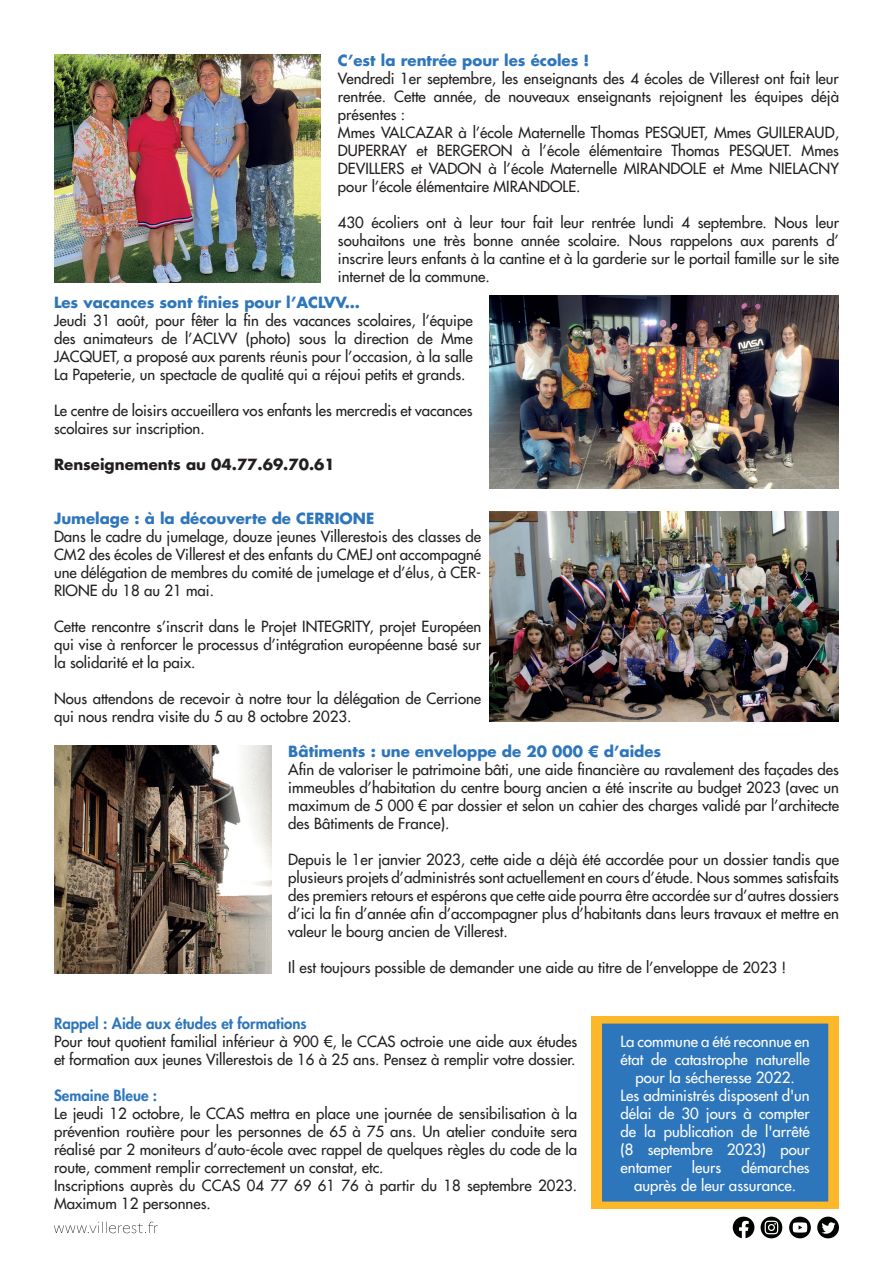
<style>
.page{position:relative;width:893px;height:1263px;background:#fff}
.page>*{position:absolute;margin:0;border:0;box-sizing:border-box;transform-origin:0 0}
.t1{font:15px/18px "Futura LT";color:#231f20;text-align:justify}
.t2{font:15px/18px "Futura LT";color:#fff;text-align:center}
.t3{font:700 15px "Futura LT";color:#2e76bc}
.t4{font:800 15px "Futura LT";color:#2e76bc}
.t5{font:700 15px "Futura LT";color:#231f20}
</style>
<div class="page">
<svg style="left:54px;top:1222px;width:104px;height:11px"></svg>
<svg style="left:761px;top:1216px;width:21px;height:22px"></svg>
<svg style="left:765px;top:1221px;width:13px;height:13px"></svg>
<div style="left:817px;top:1216px;width:22px;height:22px;background:#000300;border-radius:50%"></div>
<svg style="left:821px;top:1222px;width:14px;height:12px"></svg>
<svg style="left:789px;top:1216px;width:22px;height:22px"></svg>
<svg style="left:793px;top:1222px;width:14px;height:10px"></svg>
<svg style="left:733px;top:1216px;width:21px;height:22px"></svg>
<img style="left:54px;top:54px;width:267px;height:228px">
<img style="left:490px;top:512px;width:349px;height:210px">
<img style="left:490px;top:296px;width:349px;height:192px">
<img style="left:54px;top:745px;width:217px;height:228px">
<div style="left:591px;top:1016px;width:248px;height:193px;background:#fcb828"></div>
<div style="left:603px;top:1024px;width:224px;height:177px;background:#2e76bc"></div>
<div style="left:602px;top:1023px;width:226px;height:178px;border:2px solid #2e76bc"></div>
<p class="t3" style="left:338px;top:50px;width:253px">C’est la rentrée pour les écoles !</p>
<p class="t1" style="left:338px;top:69px;width:503px">Vendredi 1er septembre, les enseignants des 4 écoles de Villerest ont fait leur rentrée. Cette année, de nouveaux enseignants rejoignent les équipes déjà présentes :</p>
<p class="t1" style="left:338px;top:123px;width:503px">Mmes VALCAZAR à l’école Maternelle Thomas PESQUET, Mmes GUILERAUD, DUPERRAY et BERGERON à l’école élémentaire Thomas PESQUET. Mmes DEVILLERS et VADON à l’école Maternelle MIRANDOLE et Mme NIELACNY pour l’école élémentaire MIRANDOLE.</p>
<p class="t1" style="left:338px;top:213px;width:503px">430 écoliers ont à leur tour fait leur rentrée lundi 4 septembre. Nous leur souhaitons une très bonne année scolaire. Nous rappelons aux parents d’ inscrire leurs enfants à la cantine et à la garderie sur le portail famille sur le site internet de la commune.</p>
<p class="t3" style="left:54px;top:292px;width:308px">Les vacances sont finies pour l’ACLVV...</p>
<p class="t1" style="left:54px;top:311px;width:420px">Jeudi 31 août, pour fêter la fin des vacances scolaires, l’équipe des animateurs de l’ACLVV (photo) sous la direction de Mme JACQUET, a proposé aux parents réunis pour l’occasion, à la salle La Papeterie, un spectacle de qualité qui a réjoui petits et grands.</p>
<p class="t1" style="left:54px;top:401px;width:420px">Le centre de loisirs accueillera vos enfants les mercredis et vacances scolaires sur inscription.</p>
<p class="t5" style="left:54px;top:454px;width:282px">Renseignements au 04.77.69.70.61</p>
<p class="t3" style="left:54px;top:508px;width:322px">Jumelage : à la découverte de CERRIONE</p>
<p class="t1" style="left:54px;top:527px;width:429px">Dans le cadre du jumelage, douze jeunes Villerestois des classes de CM2 des écoles de Villerest et des enfants du CMEJ ont accompagné une délégation de membres du comité de jumelage et d’élus, à CER-RIONE du 18 au 21 mai.</p>
<p class="t1" style="left:54px;top:617px;width:429px">Cette rencontre s’inscrit dans le Projet INTEGRITY, projet Européen qui vise à renforcer le processus d’intégration européenne basé sur la solidarité et la paix.</p>
<p class="t1" style="left:54px;top:689px;width:429px">Nous attendons de recevoir à notre tour la délégation de Cerrione qui nous rendra visite du 5 au 8 octobre 2023.</p>
<p class="t3" style="left:288px;top:742px;width:375px">Bâtiments : une enveloppe de 20 000 € d’aides</p>
<p class="t1" style="left:288px;top:761px;width:552px">Afin de valoriser le patrimoine bâti, une aide financière au ravalement des façades des immeubles d’habitation du centre bourg ancien a été inscrite au budget 2023 (avec un maximum de 5 000 € par dossier et selon un cahier des charges validé par l’architecte des Bâtiments de France).</p>
<p class="t1" style="left:288px;top:851px;width:552px">Depuis le 1er janvier 2023, cette aide a déjà été accordée pour un dossier tandis que plusieurs projets d’administrés sont actuellement en cours d’étude. Nous sommes satisfaits des premiers retours et espérons que cette aide pourra être accordée sur d’autres dossiers d’ici la fin d’année afin d’accompagner plus d’habitants dans leurs travaux et mettre en valeur le bourg ancien de Villerest.</p>
<p class="t1" style="left:288px;top:959px;width:500px">Il est toujours possible de demander une aide au titre de l’enveloppe de 2023 !</p>
<p class="t4" style="left:54px;top:1014px;width:254px">Rappel : Aide aux études et formations</p>
<p class="t1" style="left:54px;top:1032px;width:525px">Pour tout quotient familial inférieur à 900 €, le CCAS octroie une aide aux études et formation aux jeunes Villerestois de 16 à 25 ans. Pensez à remplir votre dossier.</p>
<p class="t4" style="left:54px;top:1086px;width:105px">Semaine Bleue :</p>
<p class="t1" style="left:54px;top:1104px;width:525px">Le jeudi 12 octobre, le CCAS mettra en place une journée de sensibilisation à la prévention routière pour les personnes de 65 à 75 ans. Un atelier conduite sera réalisé par 2 moniteurs d’auto-école avec rappel de quelques règles du code de la route, comment remplir correctement un constat, etc.</p>
<p class="t1" style="left:54px;top:1176px;width:525px">Inscriptions auprès du CCAS 04 77 69 61 76 à partir du 18 septembre 2023.<br>Maximum 12 personnes.</p>
<p class="t2" style="left:620px;top:1032px;width:191px">La commune a été reconnue en état de catastrophe naturelle pour la sécheresse 2022.</p>
<p class="t2" style="left:620px;top:1086px;width:191px;text-align:justify">Les administrés disposent d'un délai de 30 jours à compter de la publication de l'arrêté (8 septembre 2023) pour entamer</p>
<p class="t2" style="left:634px;top:1158px;width:177px;text-align:left;text-indent:107px">démarches auprès de leur assurance.</p>
<p class="t2" style="left:692px;top:1158px;width:31px">leurs</p>
</div>
